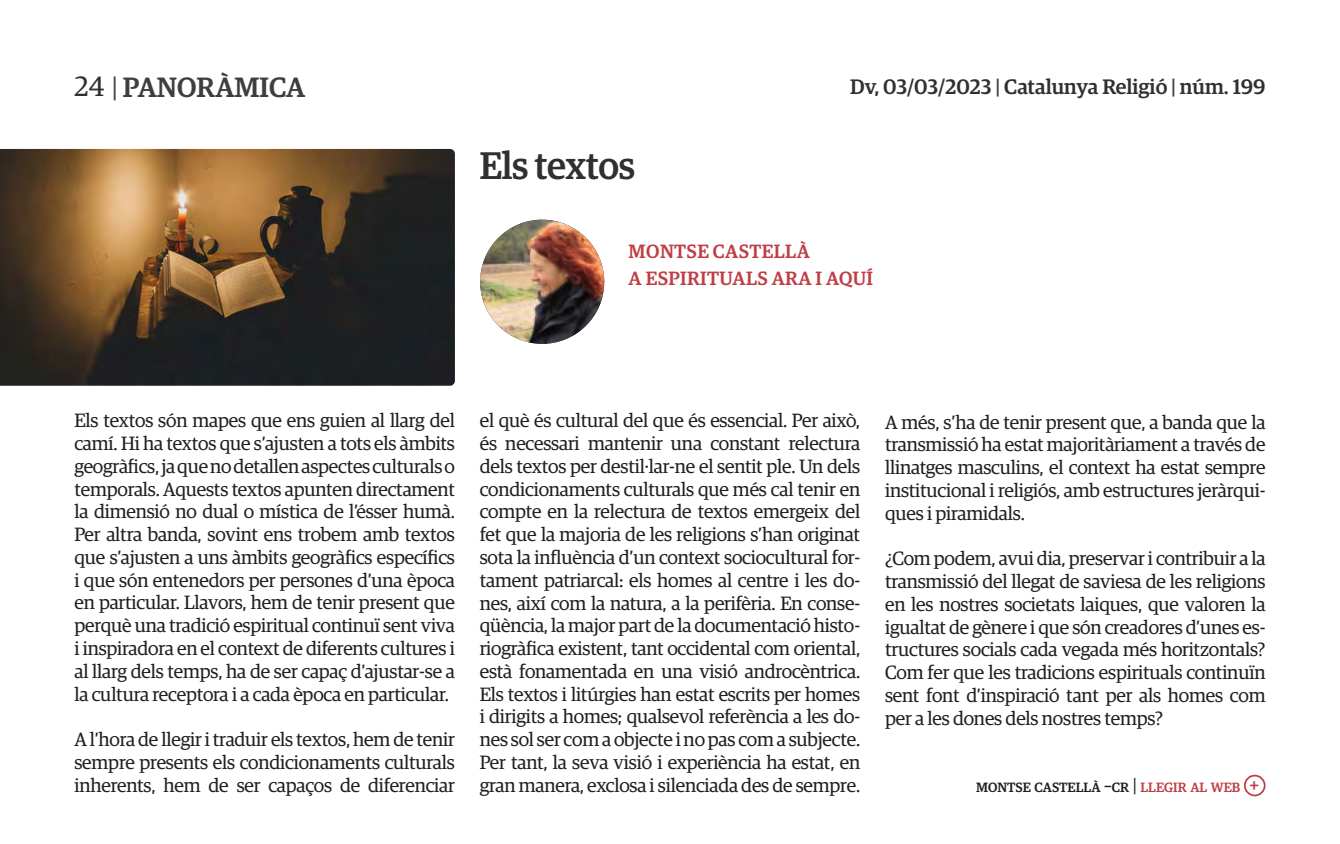
<style>
.page{position:relative;width:1340px;height:844px;background:#fff}
.page>*{position:absolute;margin:0;border:0;box-sizing:border-box;transform-origin:0 0}
.t1{font:500 38.5px "Guardian Egyp";letter-spacing:-.01em;color:#312f30;scale:.96 1}
.t2{font:500 28px "Guardian Egyp";color:#3e3e3f}
.t3{font:500 21px "Guardian Egyp";color:#312f30}
.t4{font:19.25px/22.8px "Guardian Egyp";letter-spacing:-.01em;color:#231f20;text-align:justify}
.t5{font:500 19.25px "Guardian Egyp";letter-spacing:.02em;color:#c03e45}
.t6{font:500 19.25px "Guardian Egyp";color:#c03e45}
.t7{font:500 13.47px "Guardian Egyp";color:#231f20}
.s1{font-weight:400;color:#312f30}
.s2{font-weight:400}
.s3{color:#3e3e3f}
.s4{font-size:19.25px}
.s5{font-weight:400;font-size:19.25px}
.s6{color:#c03e45}
</style>
<div class="page">
<img style="left:0;top:149px;width:455px;height:236px">
<img style="left:480px;top:220px;width:124px;height:124px;border-radius:62px">
<div style="left:1243px;top:774px;width:22px;height:22px;border:2px solid #c03e45;border-radius:50%"></div>
<h2 class="t2" style="left:74px;top:67px;width:232px"><span class="s1">24</span> <span class="s2">|</span> PANORÀMICA</h2>
<p class="t3" style="left:850px;top:71px;width:417px">Dv, 03/03/2023 <span class="s3">|</span> Catalunya Religió <span class="s3">|</span> núm. 199</p>
<p class="t1" style="left:480px;top:138px;width:163px">Els textos</p>
<p class="t5" style="left:628px;top:237px;width:183px">MONTSE CASTELLÀ</p>
<p class="t5" style="left:628px;top:265px;width:246px">A ESPIRITUALS ARA I AQUÍ</p>
<p class="t4" style="left:74px;top:408px;width:382px">Els textos són mapes que ens guien al llarg del camí. Hi ha textos que s’ajusten a tots els àmbits geogràfics, ja que no detallen aspectes culturals o temporals. Aquests textos apunten directament la dimensió no dual o mística de l’ésser humà.<br>Per altra banda, sovint ens trobem amb textos que s’ajusten a uns àmbits geogràfics específics i que són entenedors per persones d’una època en particular. Llavors, hem de tenir present que perquè una tradició espiritual continuï sent viva i inspiradora en el context de diferents cultures i al llarg dels temps, ha de ser capaç d’ajustar-se a la cultura receptora i a cada època en particular.</p>
<p class="t4" style="left:74px;top:726px;width:382px">A l’hora de llegir i traduir els textos, hem de tenir sempre presents els condicionaments culturals inherents, hem de ser capaços de diferenciar</p>
<p class="t4" style="left:480px;top:408px;width:382px">el què és cultural del que és essencial. Per això, és necessari mantenir una constant relectura dels textos per destil·lar-ne el sentit ple. Un dels condicionaments culturals que més cal tenir en compte en la relectura de textos emergeix del fet que la majoria de les religions s’han originat sota la influència d’un context sociocultural for&shy;tament patriarcal: els homes al centre i les do&shy;nes, així com la natura, a la perifèria. En conse&shy;qüència, la major part de la documentació histo&shy;riogràfica existent, tant occidental com oriental, està fonamentada en una visió androcèntrica.<br>Els textos i litúrgies han estat escrits per homes i dirigits a homes; qualsevol referència a les do&shy;nes sol ser com a objecte i no pas com a subjecte.<br>Per tant, la seva visió i experiència ha estat, en gran manera, exclosa i silenciada des de sempre.</p>
<p class="t4" style="left:885px;top:409px;width:382px">A més, s’ha de tenir present que, a banda que la transmissió ha estat majoritàriament a través de llinatges masculins, el context ha estat sempre institucional i religiós, amb estructures jeràrqui&shy;ques i piramidals.</p>
<p class="t4" style="left:885px;top:546px;width:382px">¿Com podem, avui dia, preservar i contribuir a la transmissió del llegat de saviesa de les religions en les nostres societats laiques, que valoren la igualtat de gènere i que són creadores d’unes es&shy;tructures socials cada vegada més horitzontals?<br>Com fer que les tradicions espirituals continuïn sent font d’inspiració tant per als homes com per a les dones dels nostres temps?</p>
<p class="t7" style="left:976px;top:777px;width:266px">MONTSE CASTELLÀ <span class="s4">–</span>CR <span class="s5">|</span> <span class="s6">LLEGIR AL WEB</span></p>
<p class="t6" style="left:1249px;top:771px;width:12px">+</p>
</div>
